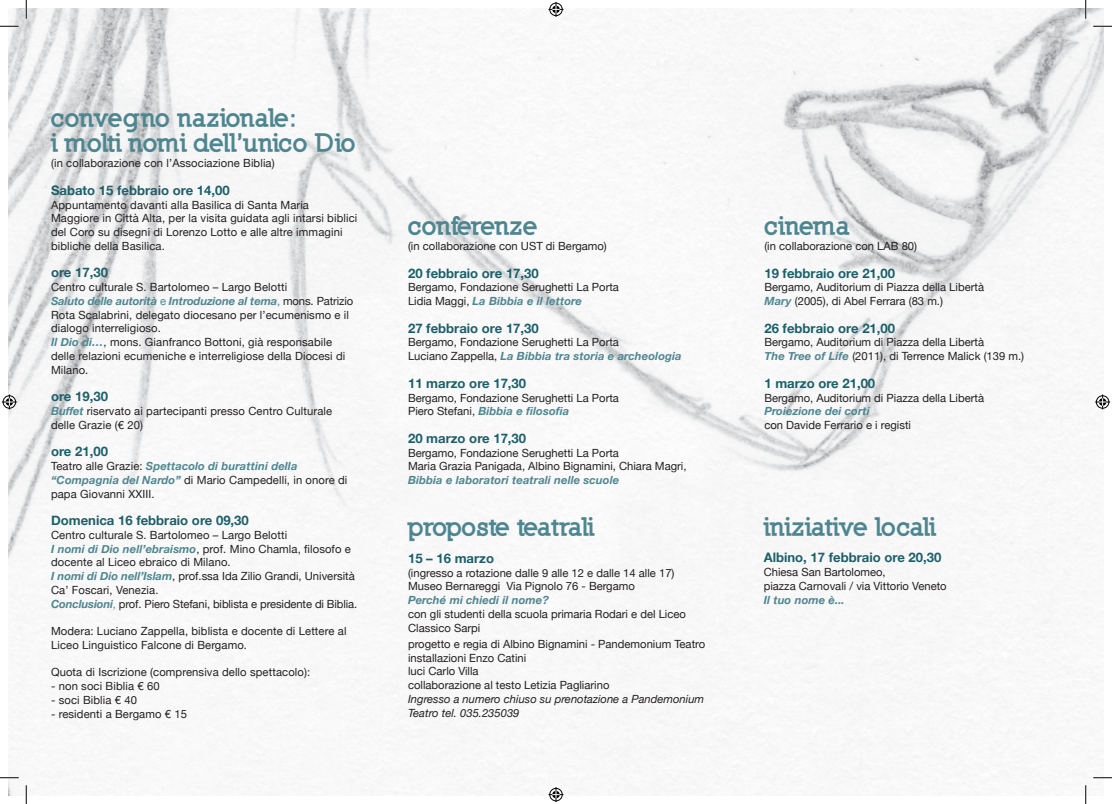
<style>
.page{position:relative;width:1112px;height:804px;background:#fff}
.page>*{position:absolute;margin:0;border:0;box-sizing:border-box;transform-origin:0 0}
.t1{font:900 25px/25px "Nilland";letter-spacing:-.025em;color:#4e8690}
.t2{font:900 25px "Nilland";letter-spacing:-.045em;color:#4e8690}
.t3{font:700 13.12px "Helvetica Neue";color:#1d5f69}
.t4{font:11.25px/13.8px "Helvetica Neue";color:#231f20}
.t5{font:italic 700 11.25px "Helvetica Neue";letter-spacing:.01em;color:#4e8690}
.t6{font:italic 11.25px/13.8px "Helvetica Neue";color:#231f20}
.s1{font-weight:700;font-style:italic;color:#4e8690}
.s2{color:#4e8690}
</style>
<div class="page">
<img style="left:9px;top:9px;width:1094px;height:786px">
<svg style="left:0;top:25px;width:19px;height:2px"></svg>
<svg style="left:1093px;top:25px;width:19px;height:2px"></svg>
<svg style="left:0;top:777px;width:19px;height:1px"></svg>
<svg style="left:1093px;top:777px;width:19px;height:1px"></svg>
<svg style="left:25px;top:0;width:2px;height:19px"></svg>
<svg style="left:25px;top:785px;width:2px;height:19px"></svg>
<svg style="left:1085px;top:0;width:1px;height:19px"></svg>
<svg style="left:1085px;top:785px;width:1px;height:19px"></svg>
<svg style="left:548px;top:2px;width:15px;height:15px"></svg>
<svg style="left:548px;top:787px;width:15px;height:15px"></svg>
<svg style="left:2px;top:394px;width:15px;height:15px"></svg>
<svg style="left:1095px;top:394px;width:15px;height:15px"></svg>
<h1 class="t1" style="left:51px;top:105px;width:307px">convegno nazionale:<br>i molti nomi dell’unico Dio</h1>
<p class="t4" style="left:51px;top:157px;width:225px">(in collaborazione con l’Associazione Biblia)</p>
<p class="t3" style="left:51px;top:180px;width:180px">Sabato 15 febbraio ore 14,00</p>
<p class="t4" style="left:51px;top:198px;width:308px">Appuntamento davanti alla Basilica di Santa Maria Maggiore in Città Alta, per la visita guidata agli intarsi biblici del Coro su disegni di Lorenzo Lotto e alle altre immagini bibliche della Basilica.</p>
<p class="t3" style="left:51px;top:262px;width:58px">ore 17,30</p>
<p class="t4" style="left:51px;top:281px;width:304px">Centro culturale S. Bartolomeo – Largo Belotti<br><span class="s1">Saluto delle autorità</span> <span class="s2">e</span> <span class="s1">Introduzione al tema</span><span class="s2">,</span> mons. Patrizio Rota Scalabrini, delegato diocesano per l’ecumenismo e il dialogo interreligioso.<br><span class="s1">Il Dio di…</span>, mons. Gianfranco Bottoni, già responsabile delle relazioni ecumeniche e interreligiose della Diocesi di Milano.</p>
<p class="t3" style="left:51px;top:386px;width:58px">ore 19,30</p>
<p class="t4" style="left:51px;top:405px;width:283px"><span class="s1">Buffet</span> riservato ai partecipanti presso Centro Culturale delle Grazie (€ 20)</p>
<p class="t3" style="left:51px;top:441px;width:58px">ore 21,00</p>
<p class="t4" style="left:51px;top:460px;width:298px">Teatro alle Grazie: <span class="s1">Spettacolo di burattini della “Compagnia del Nardo”</span> di Mario Campedelli, in onore di papa Giovanni XXIII.</p>
<p class="t3" style="left:51px;top:510px;width:199px">Domenica 16 febbraio ore 09,30</p>
<p class="t4" style="left:51px;top:528px;width:308px">Centro culturale S. Bartolomeo – Largo Belotti<br><span class="s1">I nomi di Dio nell’ebraismo</span>, prof. Mino Chamla, filosofo e docente al Liceo ebraico di Milano.<br><span class="s1">I nomi di Dio nell’Islam</span>, prof.ssa Ida Zilio Grandi, Università Ca’ Foscari, Venezia.<br><span class="s1">Conclusioni</span><span class="s2">,</span> prof. Piero Stefani, biblista e presidente di Biblia.</p>
<p class="t4" style="left:51px;top:625px;width:297px">Modera: Luciano Zappella, biblista e docente di Lettere al<br>Liceo Linguistico Falcone di Bergamo.</p>
<p class="t4" style="left:51px;top:666px;width:261px">Quota di Iscrizione (comprensiva dello spettacolo):</p>
<p class="t4" style="left:51px;top:680px;width:110px">- non soci Biblia € 60</p>
<p class="t4" style="left:51px;top:693px;width:88px">- soci Biblia € 40</p>
<p class="t4" style="left:51px;top:707px;width:138px">- residenti a Bergamo € 15</p>
<h1 class="t1" style="left:408px;top:213px;width:132px">conferenze</h1>
<p class="t4" style="left:408px;top:240px;width:200px">(in collaborazione con UST di Bergamo)</p>
<p class="t3" style="left:408px;top:263px;width:132px">20 febbraio ore 17,30</p>
<p class="t4" style="left:408px;top:281px;width:212px">Bergamo, Fondazione Serughetti La Porta<br>Lidia Maggi, <span class="s1">La Bibbia e il lettore</span></p>
<p class="t3" style="left:408px;top:318px;width:132px">27 febbraio ore 17,30</p>
<p class="t4" style="left:408px;top:336px;width:275px">Bergamo, Fondazione Serughetti La Porta<br>Luciano Zappella, <span class="s1">La Bibbia tra storia e archeologia</span></p>
<p class="t3" style="left:408px;top:373px;width:120px">11 marzo ore 17,30</p>
<p class="t4" style="left:408px;top:391px;width:212px">Bergamo, Fondazione Serughetti La Porta<br>Piero Stefani, <span class="s1">Bibbia e filosofia</span></p>
<p class="t3" style="left:408px;top:428px;width:120px">20 marzo ore 17,30</p>
<p class="t4" style="left:408px;top:446px;width:280px">Bergamo, Fondazione Serughetti La Porta<br>Maria Grazia Panigada, Albino Bignamini, Chiara Magri,</p>
<p class="t5" style="left:408px;top:471px;width:213px">Bibbia e laboratori teatrali nelle scuole</p>
<h1 class="t2" style="left:408px;top:511px;width:188px">proposte teatrali</h1>
<p class="t3" style="left:408px;top:548px;width:88px">15 – 16 marzo</p>
<p class="t4" style="left:408px;top:566px;width:268px">(ingresso a rotazione dalle 9 alle 12 e dalle 14 alle 17)<br>Museo Bernareggi Via Pignolo 76 - Bergamo</p>
<p class="t5" style="left:408px;top:591px;width:142px">Perché mi chiedi il nome?</p>
<p class="t4" style="left:408px;top:607px;width:279px">con gli studenti della scuola primaria Rodari e del Liceo<br>Classico Sarpi</p>
<p class="t4" style="left:408px;top:637px;width:299px">progetto e regia di Albino Bignamini - Pandemonium Teatro installazioni Enzo Catini<br>luci Carlo Villa<br>collaborazione al testo Letizia Pagliarino</p>
<p class="t6" style="left:408px;top:692px;width:298px">Ingresso a numero chiuso su prenotazione a Pandemonium<br>Teatro tel. 035.235039</p>
<h1 class="t1" style="left:764px;top:213px;width:88px">cinema</h1>
<p class="t4" style="left:764px;top:240px;width:154px">(in collaborazione con LAB 80)</p>
<p class="t3" style="left:764px;top:263px;width:132px">19 febbraio ore 21,00</p>
<p class="t4" style="left:764px;top:281px;width:221px">Bergamo, Auditorium di Piazza della Libertà<br><span class="s1">Mary</span> (2005), di Abel Ferrara (83 m.)</p>
<p class="t3" style="left:764px;top:318px;width:132px">26 febbraio ore 21,00</p>
<p class="t4" style="left:764px;top:336px;width:261px">Bergamo, Auditorium di Piazza della Libertà<br><span class="s1">The Tree of Life</span> (2011), di Terrence Malick (139 m.)</p>
<p class="t3" style="left:764px;top:373px;width:112px">1 marzo ore 21,00</p>
<p class="t4" style="left:764px;top:391px;width:221px">Bergamo, Auditorium di Piazza della Libertà</p>
<p class="t5" style="left:764px;top:402px;width:107px">Proiezione dei corti</p>
<p class="t4" style="left:764px;top:419px;width:148px">con Davide Ferrario e i registi</p>
<h1 class="t1" style="left:764px;top:514px;width:174px">iniziative locali</h1>
<p class="t3" style="left:764px;top:547px;width:179px">Albino, 17 febbraio ore 20,30</p>
<p class="t4" style="left:764px;top:566px;width:185px">Chiesa San Bartolomeo,<br>piazza Carnovali / via Vittorio Veneto</p>
<p class="t5" style="left:764px;top:590px;width:83px">Il tuo nome è...</p>
</div>
